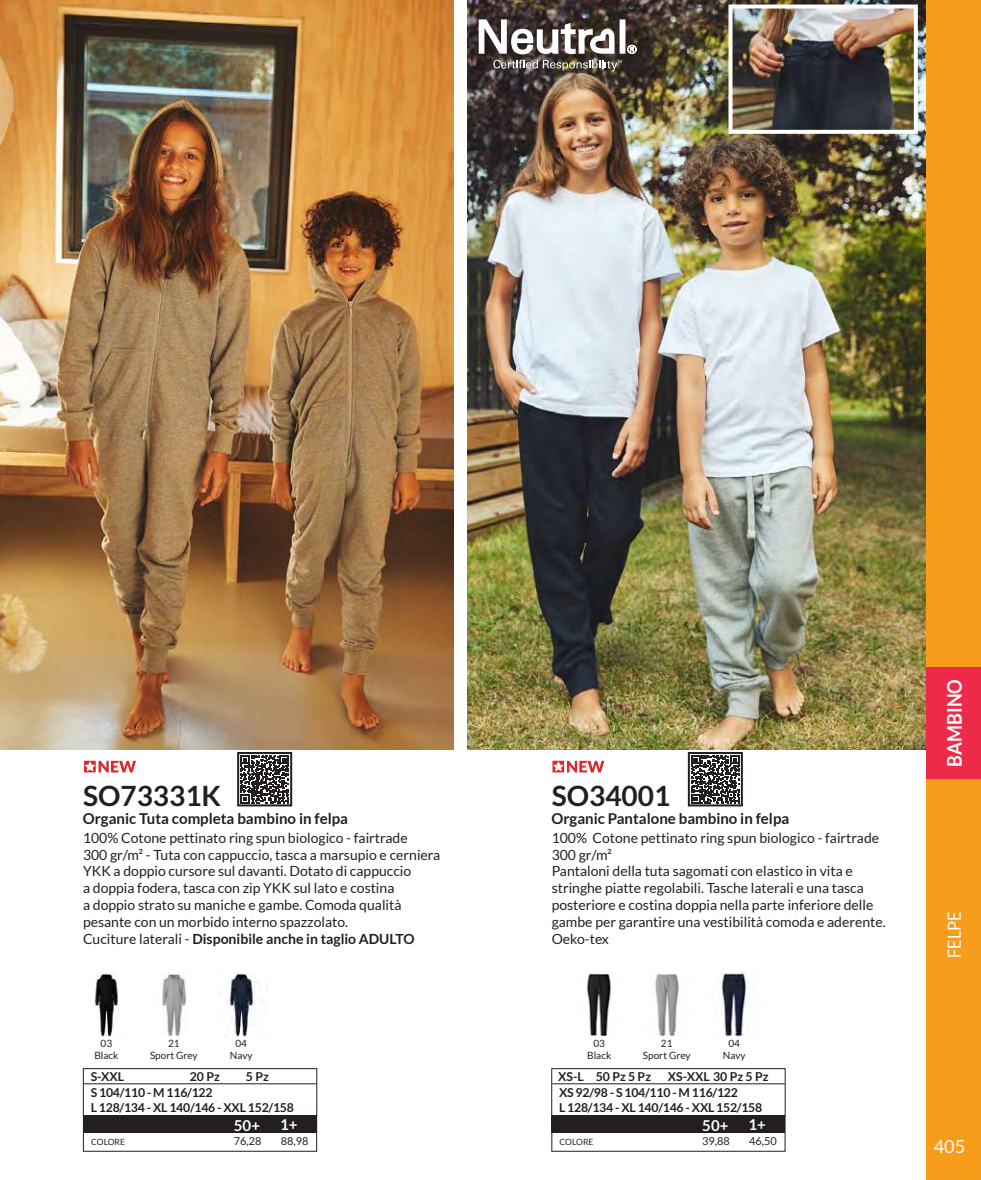
<style>
.page{position:relative;width:981px;height:1180px;background:#fff}
.page>*{position:absolute;margin:0;border:0;box-sizing:border-box;transform-origin:0 0}
.t1{font:700 28px "Lato";color:#231f20}
.t2{font:700 20.2px "Lato";color:#fff;scale:.9 1}
.t3{font:18px "Lato";color:#fff;scale:.9 1}
.t4{font:18px "Lato";color:#fff}
.t5{font:700 15px "Lato";color:#231f20}
.t6{font:700 15px "Lato";color:#fff}
.t7{font:14px/16.8px "Lato";color:#231f20}
.t8{font:700 12.2px/14.8px "Lato";letter-spacing:-.02em;color:#231f20}
.t9{font:700 12.2px "Lato";color:#231f20}
.t10{font:11px "Lato";color:#231f20}
.t11{font:10px/12px "Lato";color:#231f20;text-align:center}
.t12{font:8.6px "Lato";color:#231f20}
.s1{font-weight:700}
</style>
<div class="page">
<img style="left:94px;top:972px;width:25px;height:63px">
<img style="left:586px;top:973px;width:26px;height:62px">
<img style="left:162px;top:972px;width:25px;height:63px">
<img style="left:655px;top:974px;width:24px;height:61px">
<img style="left:229px;top:972px;width:32px;height:63px">
<img style="left:721px;top:972px;width:28px;height:63px">
<svg style="left:240px;top:755px;width:49px;height:48px"></svg>
<div style="left:237px;top:751px;width:55px;height:55px;border:2px solid #231f20"></div>
<svg style="left:691px;top:755px;width:48px;height:48px"></svg>
<div style="left:688px;top:751px;width:55px;height:55px;border:2px solid #231f20"></div>
<div style="left:83px;top:1068px;width:234px;height:47px;border:1px solid #231f20"></div>
<div style="left:551px;top:1068px;width:234px;height:47px;border:1px solid #231f20"></div>
<hr style="left:84px;top:1083px;width:232px;height:1px;background:#231f20">
<hr style="left:552px;top:1083px;width:233px;height:1px;background:#231f20">
<img style="left:0;top:0;width:454px;height:749px">
<img style="left:467px;top:0;width:459px;height:749px">
<img style="left:733px;top:10px;width:180px;height:119px">
<div style="left:728px;top:5px;width:190px;height:129px;border:4px solid #fff"></div>
<svg style="left:478px;top:19px;width:159px;height:58px"></svg>
<svg style="left:84px;top:760px;width:52px;height:12px"></svg>
<svg style="left:552px;top:760px;width:52px;height:12px"></svg>
<div style="left:926px;top:0;width:55px;height:1179px;background:#f89c1c"></div>
<div style="left:926px;top:667px;width:55px;height:111px;background:#ed2a47"></div>
<div style="left:83px;top:1115px;width:234px;height:17px;background:#231f20"></div>
<div style="left:551px;top:1115px;width:234px;height:17px;background:#231f20"></div>
<h1 class="t1" style="left:83px;top:779px;width:140px">SO73331K</h1>
<h1 class="t1" style="left:552px;top:779px;width:120px">SO34001</h1>
<p class="t5" style="left:83px;top:810px;width:267px">Organic Tuta completa bambino in felpa</p>
<p class="t5" style="left:551px;top:810px;width:239px">Organic Pantalone bambino in felpa</p>
<p class="t7" style="left:83px;top:829px;width:359px">100% Cotone pettinato ring spun biologico - fairtrade<br>300 gr/m² - Tuta con cappuccio, tasca a marsupio e cerniera YKK a doppio cursore sul davanti. Dotato di cappuccio<br>a doppia fodera, tasca con zip YKK sul lato e costina<br>a doppio strato su maniche e gambe. Comoda qualità pesante con un morbido interno spazzolato.<br>Cuciture laterali - <span class="s1">Disponibile anche in taglio ADULTO</span></p>
<p class="t7" style="left:552px;top:829px;width:335px">100% Cotone pettinato ring spun biologico - fairtrade 300 gr/m²<br>Pantaloni della tuta sagomati con elastico in vita e stringhe piatte regolabili. Tasche laterali e una tasca posteriore e costina doppia nella parte inferiore delle gambe per garantire una vestibilità comoda e aderente.<br>Oeko-tex</p>
<p class="t11" style="left:94px;top:1036px;width:26px">03<br>Black</p>
<p class="t11" style="left:587px;top:1036px;width:26px">03<br>Black</p>
<p class="t11" style="left:150px;top:1036px;width:49px">21<br>Sport Grey</p>
<p class="t11" style="left:643px;top:1036px;width:49px">21<br>Sport Grey</p>
<p class="t11" style="left:230px;top:1036px;width:24px">04<br>Navy</p>
<p class="t11" style="left:723px;top:1036px;width:24px">04<br>Navy</p>
<p class="t8" style="left:91px;top:1068px;width:35px">S-XXL</p>
<p class="t8" style="left:558px;top:1068px;width:27px">XS-L</p>
<p class="t8" style="left:190px;top:1068px;width:32px">20 Pz</p>
<p class="t8" style="left:246px;top:1068px;width:24px">5 Pz</p>
<p class="t8" style="left:596px;top:1068px;width:57px">50 Pz 5 Pz</p>
<p class="t9" style="left:668px;top:1069px;width:102px">XS-XXL 30 Pz 5 Pz</p>
<p class="t8" style="left:91px;top:1084px;width:205px">S 104/110 - M 116/122<br>L 128/134 - XL 140/146 - XXL 152/158</p>
<p class="t8" style="left:559px;top:1084px;width:205px">XS 92/98 - S 104/110 - M 116/122<br>L 128/134 - XL 140/146 - XXL 152/158</p>
<p class="t6" style="left:234px;top:1116px;width:28px">50+</p>
<p class="t6" style="left:280px;top:1116px;width:19px">1+</p>
<p class="t6" style="left:702px;top:1116px;width:28px">50+</p>
<p class="t6" style="left:748px;top:1116px;width:19px">1+</p>
<p class="t12" style="left:91px;top:1137px;width:36px">COLORE</p>
<p class="t10" style="left:234px;top:1135px;width:29px">76,28</p>
<p class="t10" style="left:281px;top:1135px;width:29px">88,98</p>
<p class="t12" style="left:559px;top:1137px;width:36px">COLORE</p>
<p class="t10" style="left:702px;top:1135px;width:29px">39,88</p>
<p class="t10" style="left:749px;top:1135px;width:29px">46,50</p>
<h2 class="t2" style="left:943px;top:766px;width:99px;rotate:-90deg">BAMBINO</h2>
<p class="t3" style="left:944px;top:957px;width:53px;rotate:-90deg">FELPE</p>
<p class="t4" style="left:934px;top:1136px;width:33px">405</p>
</div>
